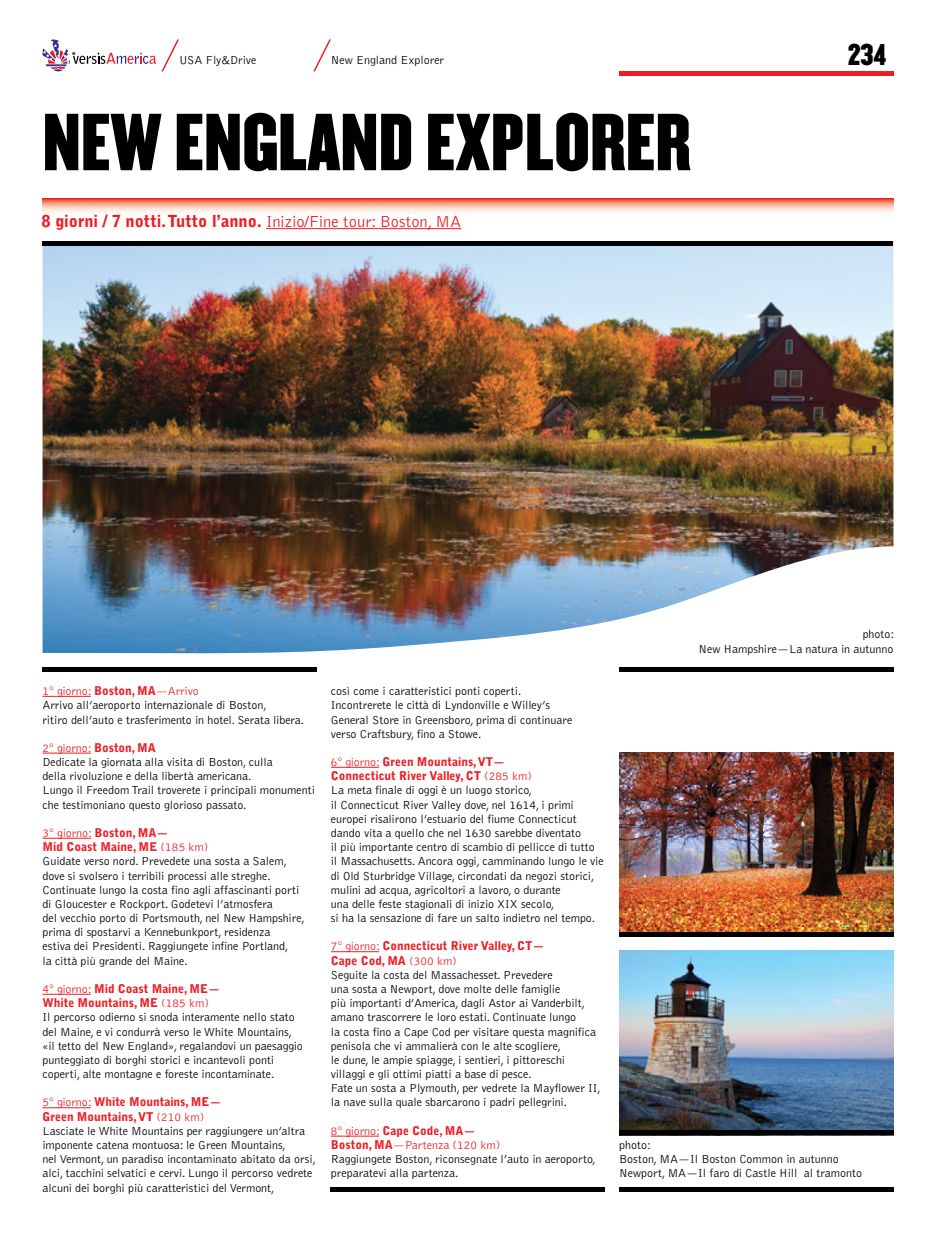
<style>
.page{position:relative;width:936px;height:1234px;background:#fff}
.page>*{position:absolute;margin:0;border:0;box-sizing:border-box;transform-origin:0 0}
.t1{font:70.5px "Champion HTF Welterweight";color:#000}
.t2{font:26.25px "Champion HTF Welterweight";color:#000}
.t3{font:900 16.5px "Bell Gothic Std";color:#ed1d24}
.t4{font:300 12px/14.1px "Bell Gothic Std";letter-spacing:-.005em;color:#000}
.t5{font:300 11.85px "Bell Gothic Std";color:#000}
.s1{font-weight:300}
.s2{color:#ed1d24}
.s3{font-weight:900;color:#ed1d24}
</style>
<div class="page">
<svg style="left:42px;top:39px;width:137px;height:33px"></svg>
<svg style="left:313px;top:39px;width:18px;height:32px"></svg>
<div style="left:619px;top:71px;width:274px;height:5px;background:#ed1d24"></div>
<img style="left:43px;top:246px;width:850px;height:408px">
<div style="left:43px;top:666px;width:274px;height:5px;background:#000"></div>
<div style="left:619px;top:666px;width:274px;height:5px;background:#000"></div>
<hr style="left:43px;top:696px;width:48px;height:1px;background:#ed1d24">
<hr style="left:43px;top:752px;width:48px;height:1px;background:#ed1d24">
<hr style="left:43px;top:837px;width:48px;height:1px;background:#ed1d24">
<hr style="left:43px;top:993px;width:48px;height:1px;background:#ed1d24">
<hr style="left:43px;top:1107px;width:48px;height:1px;background:#ed1d24">
<hr style="left:331px;top:766px;width:48px;height:1px;background:#ed1d24">
<hr style="left:331px;top:951px;width:48px;height:1px;background:#ed1d24">
<hr style="left:331px;top:1135px;width:48px;height:1px;background:#ed1d24">
<div style="left:43px;top:241px;width:850px;height:5px;background:#000"></div>
<svg style="left:43px;top:198px;width:850px;height:15px;background:#f8ac9b"></svg>
<hr style="left:266px;top:228px;width:195px;height:1px;background:#ed1d24">
<div style="left:331px;top:1186px;width:274px;height:5px;background:#000"></div>
<img style="left:619px;top:752px;width:274px;height:179px">
<img style="left:619px;top:950px;width:274px;height:180px">
<div style="left:619px;top:1186px;width:274px;height:5px;background:#000"></div>
<div style="left:619px;top:931px;width:274px;height:5px;background:#000"></div>
<hr style="left:619px;top:1130px;width:274px;height:4px;background:#000">
<p class="t4" style="left:179px;top:53px;width:79px">USA Fly&amp;Drive</p>
<p class="t4" style="left:331px;top:53px;width:115px">New England Explorer</p>
<h2 class="t2" style="left:847px;top:37px;width:40px">234</h2>
<h1 class="t1" style="left:43px;top:96px;width:650px">NEW ENGLAND EXPLORER</h1>
<h3 class="t3" style="left:42px;top:211px;width:421px">8 giorni / 7 notti. Tutto l’anno. <span class="s1">Inizio/Fine tour: Boston, MA</span></h3>
<p class="t4" style="left:43px;top:684px;width:263px"><span class="s2">1° giorno:</span> <span class="s3">Boston, MA</span><span class="s2">—Arrivo<br></span>Arrivo all’aeroporto internazionale di Boston,<br>ritiro dell’auto e trasferimento in hotel. Serata libera.</p>
<p class="t4" style="left:43px;top:741px;width:274px"><span class="s2">2° giorno:</span> <span class="s3">Boston, MA<br></span>Dedicate la giornata alla visita di Boston, culla<br>della rivoluzione e della libertà americana.<br>Lungo il Freedom Trail troverete i principali monumenti che testimoniano questo glorioso passato.</p>
<p class="t4" style="left:43px;top:826px;width:264px"><span class="s2">3° giorno:</span> <span class="s3">Boston, MA—<br>Mid Coast Maine, ME</span> <span class="s2">(185 km)<br></span>Guidate verso nord. Prevedete una sosta a Salem, dove si svolsero i terribili processi alle streghe.<br>Continuate lungo la costa fino agli affascinanti porti di Gloucester e Rockport. Godetevi l’atmosfera<br>del vecchio porto di Portsmouth, nel New Hampshire, prima di spostarvi a Kennebunkport, residenza<br>estiva dei Presidenti. Raggiungete infine Portland,<br>la città più grande del Maine.</p>
<p class="t4" style="left:43px;top:982px;width:262px"><span class="s2">4° giorno:</span> <span class="s3">Mid Coast Maine, ME—<br>White Mountains, ME</span> <span class="s2">(185 km)<br></span>Il percorso odierno si snoda interamente nello stato del Maine, e vi condurrà verso le White Mountains, «il tetto del New England», regalandovi un paesaggio punteggiato di borghi storici e incantevoli ponti coperti, alte montagne e foreste incontaminate.</p>
<p class="t4" style="left:43px;top:1095px;width:275px"><span class="s2">5° giorno:</span> <span class="s3">White Mountains, ME—<br>Green Mountains, VT</span> <span class="s2">(210 km)<br></span>Lasciate le White Mountains per raggiungere un’altra imponente catena montuosa: le Green Mountains,<br>nel Vermont, un paradiso incontaminato abitato da orsi, alci, tacchini selvatici e cervi. Lungo il percorso vedrete alcuni dei borghi più caratteristici del Vermont,</p>
<p class="t4" style="left:331px;top:684px;width:243px">così come i caratteristici ponti coperti.<br>Incontrerete le città di Lyndonville e Willey’s General Store in Greensboro, prima di continuare verso Craftsbury, fino a Stowe.</p>
<p class="t4" style="left:331px;top:755px;width:274px"><span class="s2">6° giorno:</span> <span class="s3">Green Mountains, VT—<br>Connecticut River Valley, CT</span> <span class="s2">(285 km)<br></span>La meta finale di oggi è un luogo storico,<br>il Connecticut River Valley dove, nel 1614, i primi europei risalirono l’estuario del fiume Connecticut dando vita a quello che nel 1630 sarebbe diventato<br>il più importante centro di scambio di pellicce di tutto il Massachusetts. Ancora oggi, camminando lungo le vie di Old Sturbridge Village, circondati da negozi storici, mulini ad acqua, agricoltori a lavoro, o durante<br>una delle feste stagionali di inizio XIX secolo,<br>si ha la sensazione di fare un salto indietro nel tempo.</p>
<p class="t4" style="left:331px;top:939px;width:271px"><span class="s2">7° giorno:</span> <span class="s3">Connecticut River Valley, CT—<br>Cape Cod, MA</span> <span class="s2">(300 km)<br></span>Seguite la costa del Massachesset. Prevedere<br>una sosta a Newport, dove molte delle famiglie<br>più importanti d’America, dagli Astor ai Vanderbilt, amano trascorrere le loro estati. Continuate lungo<br>la costa fino a Cape Cod per visitare questa magnifica penisola che vi ammalierà con le alte scogliere,<br>le dune, le ampie spiagge, i sentieri, i pittoreschi villaggi e gli ottimi piatti a base di pesce.<br>Fate un sosta a Plymouth, per vedrete la Mayflower II, la nave sulla quale sbarcarono i padri pellegrini.</p>
<p class="t4" style="left:331px;top:1123px;width:266px"><span class="s2">8° giorno:</span> <span class="s3">Cape Code, MA—<br>Boston, MA</span><span class="s2">—Partenza (120 km)<br></span>Raggiungete Boston, riconsegnate l’auto in aeroporto, preparatevi alla partenza.</p>
<p class="t5" style="left:862px;top:628px;width:33px">photo:</p>
<p class="t4" style="left:698px;top:641px;width:196px">New Hampshire—La natura in autunno</p>
<p class="t4" style="left:619px;top:1138px;width:244px">photo:<br>Boston, MA—Il Boston Common in autunno<br>Newport, MA—Il faro di Castle Hill al tramonto</p>
</div>
